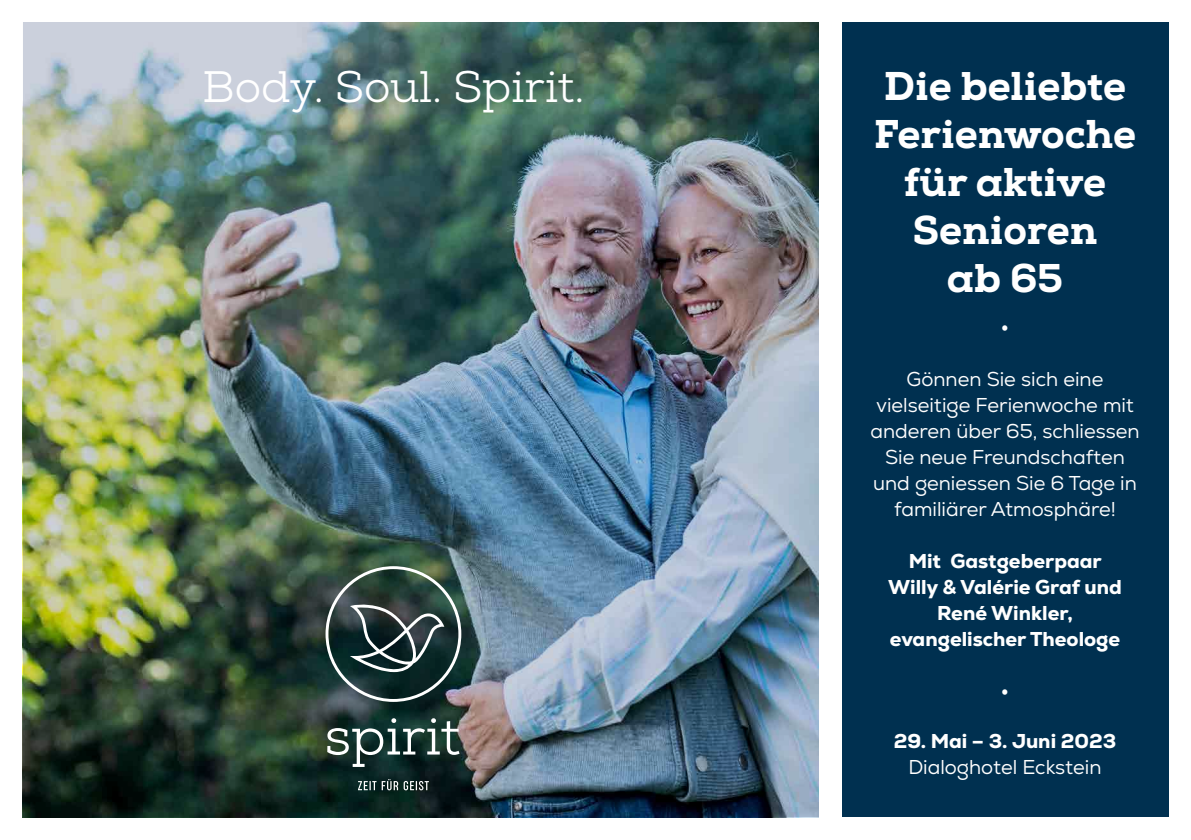
<style>
.page{position:relative;width:1191px;height:840px;background:#fff}
.page>*{position:absolute;margin:0;border:0;box-sizing:border-box;transform-origin:0 0}
.t1{font:44px "Nexa Slab";color:#fff}
.t2{font:800 40px/48px "Nexa Slab";color:#fff;text-align:center}
.t3{font:22.6px "Source Sans Pro";color:#fff}
.t4{font:20px/26px "Nexa";color:#fff;text-align:center}
.t5{font:800 20px/26px "Nexa";color:#fff;text-align:center}
</style>
<div class="page">
<img style="left:23px;top:23px;width:795px;height:793px">
<div style="left:841px;top:23px;width:327px;height:793px;background:#003050"></div>
<svg style="left:327px;top:717px;width:132px;height:49px;background:#3e5651"></svg>
<svg style="left:358px;top:778px;width:71px;height:11px"></svg>
<svg style="left:325px;top:566px;width:136px;height:135px;background:#3c504e"></svg>
<h1 class="t1" style="left:202px;top:61px;width:383px">Body. Soul. Spirit.</h1>
<h2 class="t2" style="left:874px;top:62px;width:264px">Die beliebte<br>Ferienwoche für aktive<br>Senioren<br>ab 65</h2>
<p class="t3" style="left:1001px;top:312px;width:8px">•</p>
<p class="t4" style="left:870px;top:366px;width:270px">Gönnen Sie sich eine vielseitige Ferienwoche mit anderen über 65, schliessen<br>Sie neue Freundschaften und geniessen Sie 6 Tage in familiärer Atmosphäre!</p>
<p class="t5" style="left:888px;top:547px;width:235px">Mit Gastgeberpaar<br>Willy &amp; Valérie Graf und<br>René Winkler, evangelischer Theologe</p>
<p class="t3" style="left:1001px;top:676px;width:8px">•</p>
<p class="t5" style="left:893px;top:727px;width:224px">29. Mai – 3. Juni 2023</p>
<p class="t4" style="left:908px;top:754px;width:194px">Dialoghotel Eckstein</p>
</div>
